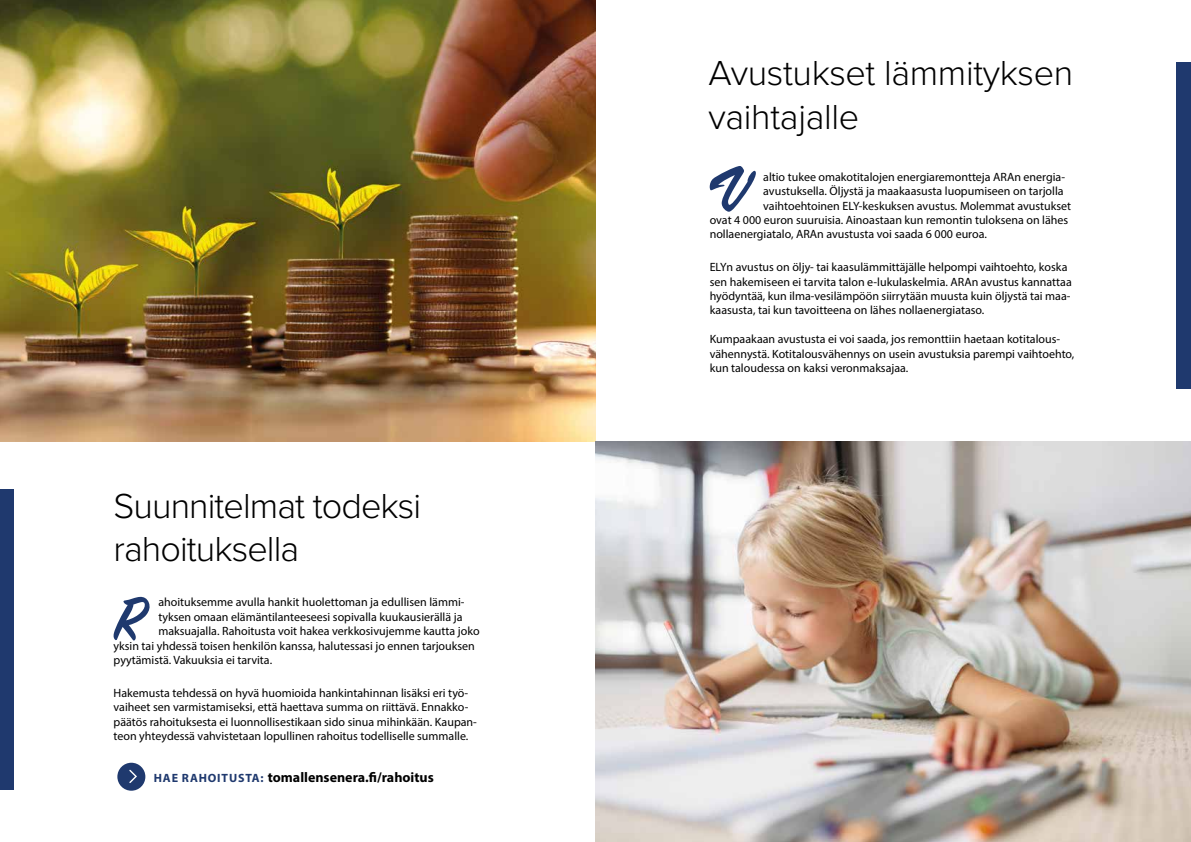
<style>
.page{position:relative;width:1191px;height:842px;background:#fff}
.page>*{position:absolute;margin:0;border:0;box-sizing:border-box;transform-origin:0 0}
.t1{font:600 67.9px "Sign Painter House Script";color:#1f396e}
.t2{font:63.1px "Brush Script Std";color:#1f396e}
.t3{font:300 36px/43.2px "Proxima Nova";letter-spacing:-.025em;color:#000}
.t4{font:700 14px "Myriad Pro";color:#000}
.t5{font:12px/14.4px "Myriad Pro";color:#000}
.s1{font-size:12px;color:#1f396e}
</style>
<div class="page">
<div style="left:117px;top:763px;width:28px;height:28px;background:#1f396e;border-radius:50%"></div>
<svg style="left:129px;top:769px;width:8px;height:14px"></svg>
<img style="left:0;top:0;width:595px;height:442px">
<div style="left:0;top:489px;width:14px;height:301px;background:#1f396e"></div>
<div style="left:1176px;top:62px;width:15px;height:326px;background:#1f396e"></div>
<img style="left:595px;top:442px;width:596px;height:400px">
<h3 class="t3" style="left:114px;top:482px;width:309px">Suunnitelmat todeksi rahoituksella</h3>
<h1 class="t1" style="left:114px;top:578px;width:33px">R</h1>
<p class="t5" style="left:158px;top:595px;width:308px">ahoituksemme avulla hankit huolettoman ja edullisen lämmi-</p>
<p class="t5" style="left:158px;top:609px;width:306px">tyksen omaan elämäntilanteeseesi sopivalla kuukausierällä ja</p>
<p class="t5" style="left:158px;top:624px;width:323px">maksuajalla. Rahoitusta voit hakea verkkosivujemme kautta joko</p>
<p class="t5" style="left:114px;top:638px;width:363px">yksin tai yhdessä toisen henkilön kanssa, halutessasi jo ennen tarjouksen</p>
<p class="t5" style="left:114px;top:652px;width:160px">pyytämistä. Vakuuksia ei tarvita.</p>
<p class="t5" style="left:114px;top:685px;width:365px">Hakemusta tehdessä on hyvä huomioida hankintahinnan lisäksi eri työ&shy;vaiheet sen varmistamiseksi, että haettava summa on riittävä. Ennakko&shy;päätös rahoituksesta ei luonnollisestikaan sido sinua mihinkään. Kaupan&shy;teon yhteydessä vahvistetaan lopullinen rahoitus todelliselle summalle.</p>
<p class="t4" style="left:154px;top:768px;width:281px"><span class="s1">HAE RAHOITUSTA:</span> tomallensenera.fi/rahoitus</p>
<h3 class="t3" style="left:708px;top:50px;width:366px">Avustukset lämmityksen vaihtajalle</h3>
<h2 class="t2" style="left:706px;top:154px;width:46px">V</h2>
<p class="t5" style="left:763px;top:169px;width:303px">altio tukee omakotitalojen energiaremontteja ARAn energia-</p>
<p class="t5" style="left:763px;top:184px;width:302px">avustuksella. Öljystä ja maakaasusta luopumiseen on tarjolla</p>
<p class="t5" style="left:763px;top:198px;width:309px">vaihtoehtoinen ELY-keskuksen avustus. Molemmat avustukset</p>
<p class="t5" style="left:709px;top:213px;width:360px">ovat 4 000 euron suuruisia. Ainoastaan kun remontin tuloksena on lähes</p>
<p class="t5" style="left:709px;top:227px;width:279px">nollaenergiatalo, ARAn avustusta voi saada 6 000 euroa.</p>
<p class="t5" style="left:709px;top:260px;width:363px">ELYn avustus on öljy- tai kaasulämmittäjälle helpompi vaihtoehto, koska sen hakemiseen ei tarvita talon e-lukulaskelmia. ARAn avustus kannattaa hyödyntää, kun ilma-vesilämpöön siirrytään muusta kuin öljystä tai maa&shy;kaasusta, tai kun tavoitteena on lähes nollaenergiataso.</p>
<p class="t5" style="left:709px;top:332px;width:366px">Kumpaakaan avustusta ei voi saada, jos remonttiin haetaan kotitalous&shy;vähennystä. Kotitalousvähennys on usein avustuksia parempi vaihtoehto, kun taloudessa on kaksi veronmaksajaa.</p>
</div>
